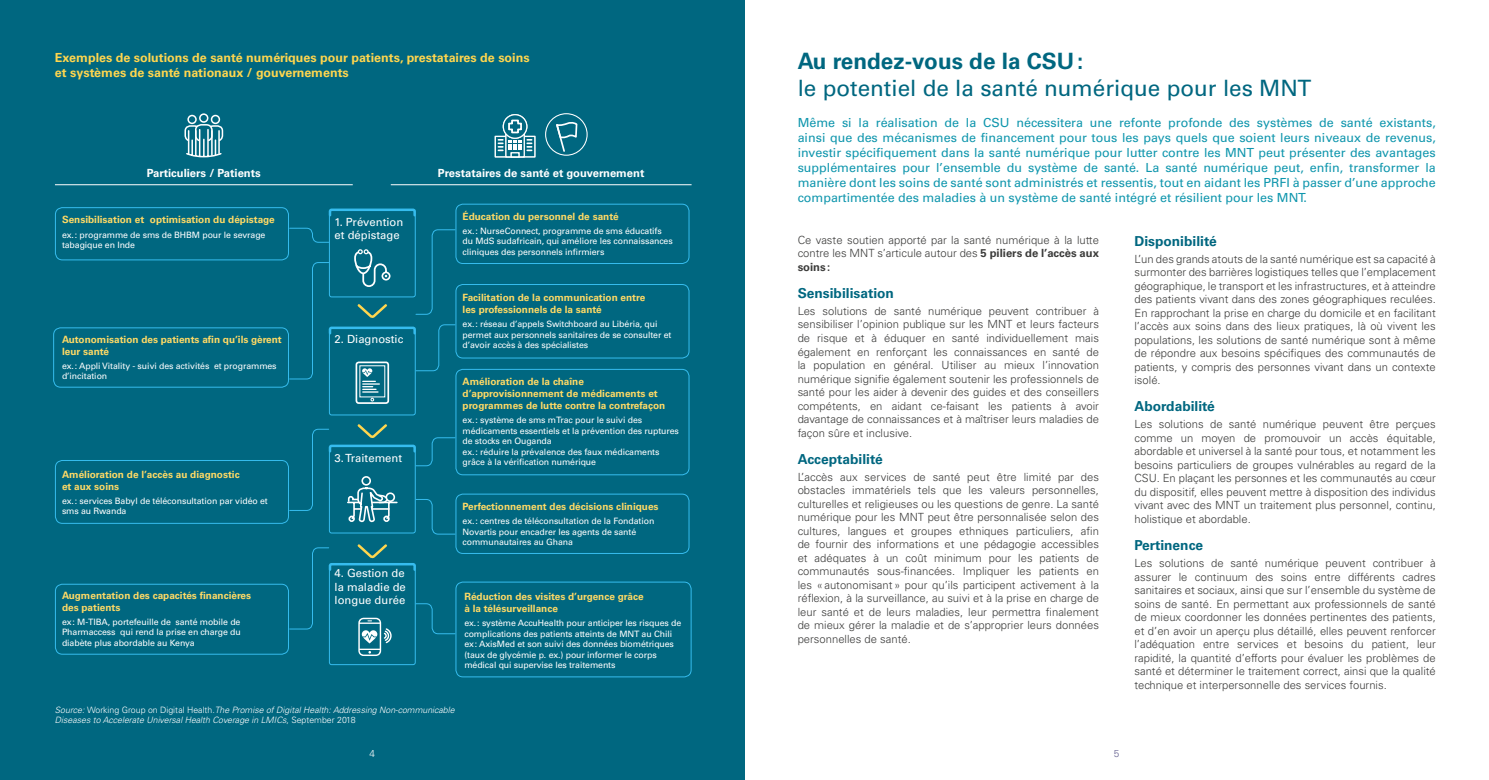
<style>
.page{position:relative;width:1489px;height:780px;background:#fff}
.page>*{position:absolute;margin:0;border:0;box-sizing:border-box;transform-origin:0 0}
.TIT_01{font:22.5px/27px "Univers LT Std";color:#006780}
.subt_2{font:700 13.75px "Univers LT Std";color:#006780}
.Intro_azul{font:12.5px/15px "Univers LT Std";color:#0f96ad;text-align:justify}
.subt_3{font:700 12.5px/15px "Univers LT Std";color:#ffd64e}
.TXT_sin{font:300 11.25px/13.5px "Univers LT Std";color:#3c3c3b;text-align:justify}
.TXT_sin-2{font:11.25px/13.5px "Univers LT Std";color:#fff}
.TXT_sin-3{font:700 11.25px "Univers LT Std";color:#fff}
.graf_tit{font:700 10px/12px "Univers LT Std";color:#ffda65}
.t1{font:300 10px "Univers LT Std";color:#fff}
.t2{font:300 10px "Univers LT Std";color:#686492}
.grafico_ex{font:8.75px/10.5px "Univers LT Std";letter-spacing:-.01em;color:#fff}
.referencia{font:italic 300 8.75px/10.5px "Univers LT Std";color:#fff}
.s1{font-style:normal}
.s2{font-weight:700}
</style>
<div class="page">
<div style="left:0;top:0;width:744px;height:780px;background:#006780"></div>
<svg style="left:184px;top:113px;width:40px;height:45px"></svg>
<div style="left:545px;top:113px;width:42px;height:43px;border:1px solid #fff;border-radius:50%"></div>
<svg style="left:554px;top:122px;width:24px;height:31px"></svg>
<svg style="left:494px;top:136px;width:41px;height:21px"></svg>
<div style="left:505px;top:133px;width:20px;height:24px;background:#006780;border:1px solid #fff"></div>
<div style="left:502px;top:114px;width:25px;height:25px;border:1px solid #fff;border-radius:50%"></div>
<svg style="left:510px;top:152px;width:9px;height:5px"></svg>
<svg style="left:498px;top:119px;width:33px;height:32px"></svg>
<svg style="left:289px;top:208px;width:166px;height:208px"></svg>
<svg style="left:289px;top:424px;width:166px;height:241px"></svg>
<hr style="left:55px;top:184px;width:298px;height:1px;background:#fff">
<hr style="left:391px;top:184px;width:300px;height:1px;background:#fff">
<div style="left:55px;top:207px;width:234px;height:53px;border:1px solid #36bcee;border-radius:7px"></div>
<div style="left:455px;top:204px;width:234px;height:60px;border:1px solid #36bcee;border-radius:7px"></div>
<div style="left:455px;top:284px;width:234px;height:74px;border:1px solid #36bcee;border-radius:7px"></div>
<div style="left:455px;top:369px;width:234px;height:106px;border:1px solid #36bcee;border-radius:7px"></div>
<div style="left:455px;top:493px;width:234px;height:61px;border:1px solid #36bcee;border-radius:7px"></div>
<div style="left:455px;top:581px;width:236px;height:96px;border:1px solid #36bcee;border-radius:7px"></div>
<div style="left:53px;top:327px;width:236px;height:60px;border:1px solid #36bcee;border-radius:7px"></div>
<div style="left:55px;top:460px;width:234px;height:64px;border:1px solid #36bcee;border-radius:7px"></div>
<div style="left:55px;top:583px;width:234px;height:71px;border:1px solid #36bcee;border-radius:7px"></div>
<p class="subt_3" style="left:55px;top:50px;width:476px">Exemples de solutions de santé numériques pour patients, prestataires de soins et systèmes de santé nationaux / gouvernements</p>
<p class="TXT_sin-3" style="left:147px;top:167px;width:115px">Particuliers / Patients</p>
<p class="TXT_sin-3" style="left:438px;top:167px;width:208px">Prestataires de santé et gouvernement</p>
<p class="TXT_sin-2" style="left:334px;top:215px;width:70px">1. Prévention et dépistage</p>
<p class="graf_tit" style="left:462px;top:210px;width:157px">Éducation du personnel de santé</p>
<p class="grafico_ex" style="left:462px;top:226px;width:212px">ex.: NurseConnect, programme de sms éducatifs du MdS sudafricain, qui améliore les connaissances cliniques des personnels infirmiers</p>
<p class="graf_tit" style="left:462px;top:292px;width:184px">Facilitation de la communication entre les professionnels de la santé</p>
<p class="grafico_ex" style="left:462px;top:319px;width:210px">ex.: réseau d’appels Switchboard au Libéria, qui permet aux personnels sanitaires de se consulter et d’avoir accès à des spécialistes</p>
<p class="graf_tit" style="left:462px;top:376px;width:204px">Amélioration de la chaîne d’approvisionnement de médicaments et programmes de lutte contre la contrefaçon</p>
<p class="grafico_ex" style="left:462px;top:415px;width:218px">ex.: système de sms mTrac pour le suivi des médicaments essentiels et la prévention des ruptures de stocks en Ouganda</p>
<p class="grafico_ex" style="left:462px;top:446px;width:198px">ex.: réduire la prévalence des faux médicaments grâce à la vérification numérique</p>
<p class="graf_tit" style="left:62px;top:214px;width:214px">Sensibilisation et optimisation du dépistage</p>
<p class="grafico_ex" style="left:62px;top:229px;width:205px">ex.: programme de sms de BHBM pour le sevrage tabagique en Inde</p>
<p class="TXT_sin-2" style="left:334px;top:332px;width:70px">2. Diagnostic</p>
<p class="graf_tit" style="left:62px;top:333px;width:221px">Autonomisation des patients afin qu’ils gèrent leur santé</p>
<p class="grafico_ex" style="left:62px;top:360px;width:216px">ex.: Appli Vitality - suivi des activités et programmes d’incitation</p>
<p class="TXT_sin-2" style="left:334px;top:451px;width:69px">3. Traitement</p>
<p class="graf_tit" style="left:62px;top:468px;width:179px">Amélioration de l’accès au diagnostic et aux soins</p>
<p class="grafico_ex" style="left:62px;top:495px;width:207px">ex.: services Babyl de téléconsultation par vidéo et sms au Rwanda</p>
<p class="graf_tit" style="left:62px;top:589px;width:191px">Augmentation des capacités financières des patients</p>
<p class="grafico_ex" style="left:62px;top:616px;width:180px">ex: M-TIBA, portefeuille de santé mobile de<br>Pharmaccess qui rend la prise en charge du</p>
<p class="grafico_ex" style="left:62px;top:637px;width:134px">diabète plus abordable au Kenya</p>
<p class="TXT_sin-2" style="left:334px;top:566px;width:73px;text-align:justify">4. Gestion de la maladie de longue durée</p>
<p class="graf_tit" style="left:462px;top:500px;width:197px">Perfectionnement des décisions cliniques</p>
<p class="grafico_ex" style="left:462px;top:516px;width:193px">ex.: centres de téléconsultation de la Fondation<br>Novartis pour encadrer les agents de santé communautaires au Ghana</p>
<p class="graf_tit" style="left:464px;top:590px;width:181px">Réduction des visites d’urgence grâce à la télésurveillance</p>
<p class="grafico_ex" style="left:464px;top:617px;width:218px">ex.: système AccuHealth pour anticiper les risques de complications des patients atteints de MNT au Chili</p>
<p class="grafico_ex" style="left:464px;top:638px;width:211px">ex: AxisMed et son suivi des données biométriques (taux de glycémie p. ex.) pour informer le corps médical qui supervise les traitements</p>
<p class="referencia" style="left:55px;top:704px;width:401px">Source: <span class="s1">Working Group on Digital Health.</span>The Promise of Digital Health: Addressing Non-communicable<br>Diseases to Accelerate Universal Health Coverage in LMICs<span class="s1">, September 2018</span></p>
<p class="TIT_01" style="left:797px;top:48px;width:515px"><span class="s2">Au rendez-vous de la CSU:<br></span>le potentiel de la santé numérique pour les MNT</p>
<p class="Intro_azul" style="left:797px;top:115px;width:639px">Même si la réalisation de la CSU nécessitera une refonte profonde des systèmes de santé existants, ainsi que des mécanismes de financement pour tous les pays quels que soient leurs niveaux de revenus, investir spécifiquement dans la santé numérique pour lutter contre les MNT peut présenter des avantages supplémentaires pour l’ensemble du système de santé. La santé numérique peut, enfin, transformer la manière dont les soins de santé sont administrés et ressentis, tout en aidant les PRFI à passer d’une approche compartimentée des maladies à un système de santé intégré et résilient pour les MNT.</p>
<p class="TXT_sin" style="left:797px;top:233px;width:303px">Ce vaste soutien apporté par la santé numérique à la lutte contre les MNT s’articule autour des <span class="s2">5 piliers de l’accès aux soins:</span></p>
<p class="subt_2" style="left:797px;top:285px;width:98px">Sensibilisation</p>
<p class="TXT_sin" style="left:797px;top:304px;width:303px">Les solutions de santé numérique peuvent contribuer à sensibiliser l’opinion publique sur les MNT et leurs facteurs de risque et à éduquer en santé individuellement mais également en renforçant les connaissances en santé de la population en général. Utiliser au mieux l’innovation numérique signifie également soutenir les professionnels de santé pour les aider à devenir des guides et des conseillers compétents, en aidant ce-faisant les patients à avoir davantage de connaissances et à maîtriser leurs maladies de façon sûre et inclusive.</p>
<p class="subt_2" style="left:797px;top:451px;width:87px">Acceptabilité</p>
<p class="TXT_sin" style="left:797px;top:470px;width:303px">L’accès aux services de santé peut être limité par des obstacles immatériels tels que les valeurs personnelles, culturelles et religieuses ou les questions de genre. La santé numérique pour les MNT peut être personnalisée selon des cultures, langues et groupes ethniques particuliers, afin de fournir des informations et une pédagogie accessibles et adéquates à un coût minimum pour les patients de communautés sous-financées. Impliquer les patients en les «autonomisant» pour qu’ils participent activement à la réflexion, à la surveillance, au suivi et à la prise en charge de leur santé et de leurs maladies, leur permettra finalement de mieux gérer la maladie et de s’approprier leurs données personnelles de santé.</p>
<p class="subt_2" style="left:1134px;top:233px;width:84px">Disponibilité</p>
<p class="TXT_sin" style="left:1134px;top:252px;width:303px">L’un des grands atouts de la santé numérique est sa capacité à surmonter des barrières logistiques telles que l’emplacement géographique, le transport et les infrastructures, et à atteindre des patients vivant dans des zones géographiques reculées.<br>En rapprochant la prise en charge du domicile et en facilitant l’accès aux soins dans des lieux pratiques, là où vivent les populations, les solutions de santé numérique sont à même de répondre aux besoins spécifiques des communautés de patients, y compris des personnes vivant dans un contexte isolé.</p>
<p class="subt_2" style="left:1134px;top:398px;width:82px">Abordabilité</p>
<p class="TXT_sin" style="left:1134px;top:417px;width:303px">Les solutions de santé numérique peuvent être perçues comme un moyen de promouvoir un accès équitable, abordable et universel à la santé pour tous, et notamment les besoins particuliers de groupes vulnérables au regard de la CSU. En plaçant les personnes et les communautés au cœur du dispositif, elles peuvent mettre à disposition des individus vivant avec des MNT un traitement plus personnel, continu, holistique et abordable.</p>
<p class="subt_2" style="left:1134px;top:537px;width:70px">Pertinence</p>
<p class="TXT_sin" style="left:1134px;top:556px;width:303px">Les solutions de santé numérique peuvent contribuer à assurer le continuum des soins entre différents cadres sanitaires et sociaux, ainsi que sur l’ensemble du système de soins de santé. En permettant aux professionnels de santé de mieux coordonner les données pertinentes des patients, et d’en avoir un aperçu plus détaillé, elles peuvent renforcer l’adéquation entre services et besoins du patient, leur rapidité, la quantité d’efforts pour évaluer les problèmes de santé et déterminer le traitement correct, ainsi que la qualité technique et interpersonnelle des services fournis.</p>
<p class="t1" style="left:369px;top:747px;width:7px">4</p>
<p class="t2" style="left:1113px;top:747px;width:7px">5</p>
</div>
